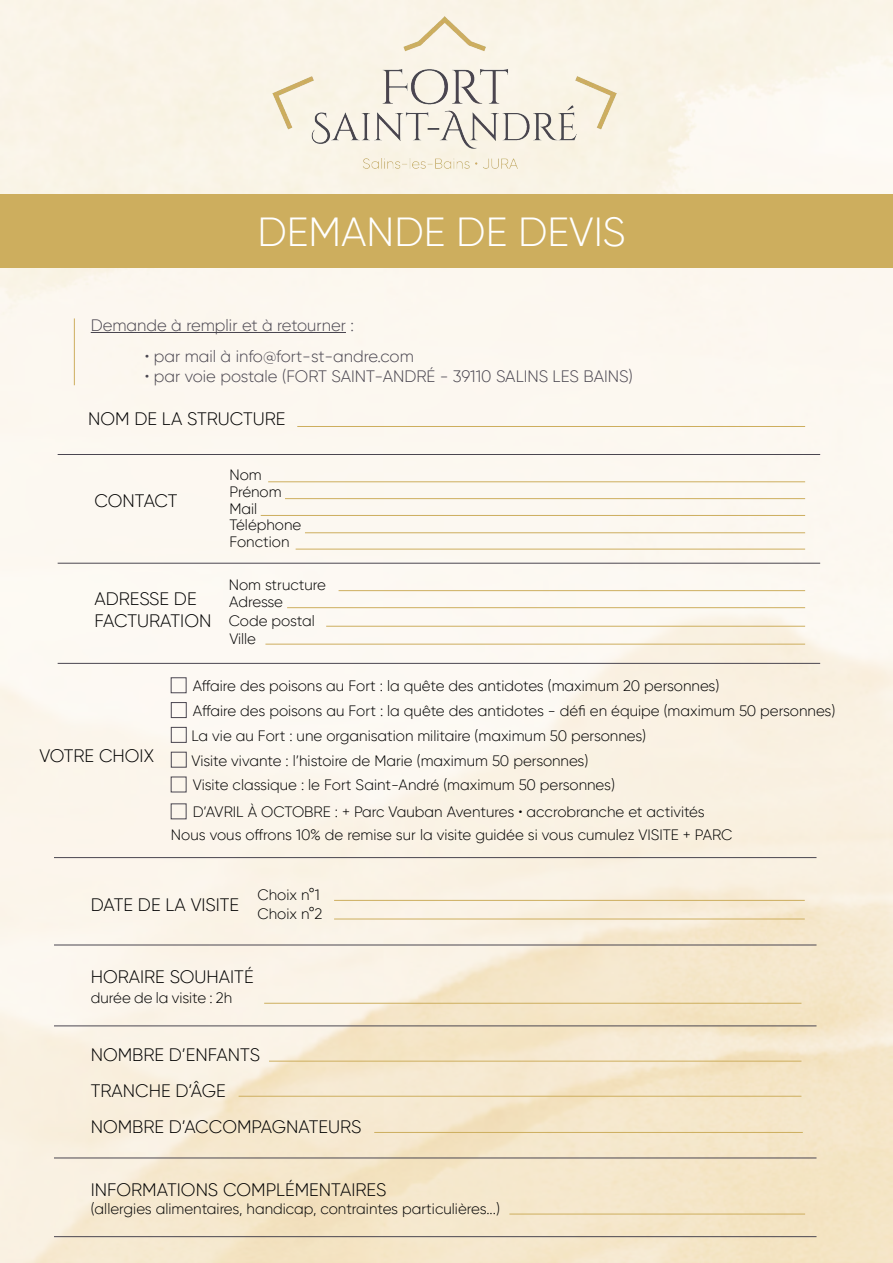
<style>
.page{position:relative;width:893px;height:1263px;background:#fff}
.page>*{position:absolute;margin:0;border:0;box-sizing:border-box;transform-origin:0 0}
.t1{font:300 40.5px "Gilroy";color:#fff}
.t2{font:300 18px/21.6px "Gilroy";color:#000}
.t3{font:300 16.5px "Gilroy";color:#4a4650}
.t4{font:300 15px/16.8px "Gilroy";color:#000}
</style>
<div class="page">
<img style="left:0;top:0;width:893px;height:1263px">
<hr style="left:91px;top:332px;width:255px;height:1px;background:#4a4650">
<div style="left:0;top:194px;width:893px;height:73px;background:#cdae5e"></div>
<hr style="left:58px;top:454px;width:762px;height:1px;background:#4a4650">
<hr style="left:58px;top:563px;width:762px;height:1px;background:#4a4650">
<hr style="left:54px;top:857px;width:762px;height:1px;background:#4a4650">
<hr style="left:58px;top:663px;width:762px;height:1px;background:#4a4650">
<hr style="left:54px;top:945px;width:762px;height:1px;background:#4a4650">
<hr style="left:54px;top:1025px;width:762px;height:1px;background:#4a4650">
<hr style="left:268px;top:481px;width:537px;height:1px;background:#cdae5e">
<hr style="left:285px;top:498px;width:520px;height:1px;background:#cdae5e">
<hr style="left:261px;top:515px;width:544px;height:1px;background:#cdae5e">
<hr style="left:305px;top:532px;width:500px;height:1px;background:#cdae5e">
<hr style="left:296px;top:549px;width:509px;height:1px;background:#cdae5e">
<hr style="left:339px;top:590px;width:466px;height:1px;background:#cdae5e">
<hr style="left:287px;top:607px;width:518px;height:1px;background:#cdae5e">
<hr style="left:326px;top:626px;width:479px;height:1px;background:#cdae5e">
<hr style="left:265px;top:644px;width:540px;height:1px;background:#cdae5e">
<hr style="left:334px;top:900px;width:471px;height:1px;background:#cdae5e">
<hr style="left:334px;top:919px;width:471px;height:1px;background:#cdae5e">
<hr style="left:264px;top:1003px;width:537px;height:1px;background:#cdae5e">
<hr style="left:239px;top:1096px;width:562px;height:1px;background:#cdae5e">
<hr style="left:297px;top:426px;width:508px;height:1px;background:#cdae5e">
<hr style="left:54px;top:1157px;width:762px;height:1px;background:#4a4650">
<hr style="left:374px;top:1132px;width:429px;height:1px;background:#cdae5e">
<hr style="left:269px;top:1061px;width:532px;height:1px;background:#cdae5e">
<div style="left:171px;top:677px;width:15px;height:16px;border:1px solid #4a4650"></div>
<div style="left:171px;top:727px;width:16px;height:16px;border:1px solid #4a4650"></div>
<hr style="left:54px;top:1236px;width:762px;height:1px;background:#4a4650">
<hr style="left:509px;top:1214px;width:296px;height:1px;background:#cdae5e">
<hr style="left:74px;top:318px;width:1px;height:67px;background:#cdae5e">
<div style="left:171px;top:702px;width:16px;height:16px;border:1px solid #4a4650"></div>
<div style="left:171px;top:752px;width:16px;height:15px;border:1px solid #4a4650"></div>
<img style="left:273px;top:17px;width:343px;height:152px">
<h1 class="t1" style="left:257px;top:208px;width:370px">DEMANDE DE DEVIS</h1>
<p class="t3" style="left:91px;top:315px;width:265px">Demande à remplir et à retourner :</p>
<p class="t3" style="left:145px;top:346px;width:271px">• par mail à info@fort-st-andre.com</p>
<p class="t3" style="left:145px;top:366px;width:489px">• par voie postale (FORT SAINT-ANDRÉ - 39110 SALINS LES BAINS)</p>
<p class="t2" style="left:88px;top:407px;width:199px">NOM DE LA STRUCTURE</p>
<p class="t2" style="left:94px;top:489px;width:85px">CONTACT</p>
<p class="t2" style="left:94px;top:588px;width:119px">ADRESSE DE<br>FACTURATION</p>
<p class="t4" style="left:229px;top:466px;width:74px">Nom<br>Prénom<br>Mail<br>Téléphone<br>Fonction</p>
<p class="t4" style="left:229px;top:576px;width:99px;line-height:17.9px">Nom structure<br>Adresse<br>Code postal<br>Ville</p>
<p class="t2" style="left:40px;top:745px;width:116px">VOTRE CHOIX</p>
<p class="t4" style="left:193px;top:677px;width:528px">Affaire des poisons au Fort : la quête des antidotes (maximum 20 personnes)</p>
<p class="t4" style="left:192px;top:727px;width:456px">La vie au Fort : une organisation militaire (maximum 50 personnes)</p>
<p class="t4" style="left:193px;top:702px;width:644px">Affaire des poisons au Fort : la quête des antidotes - défi en équipe (maximum 50 personnes)</p>
<p class="t4" style="left:192px;top:752px;width:398px">Visite vivante : l’histoire de Marie (maximum 50 personnes)</p>
<p class="t4" style="left:171px;top:800px;width:563px;line-height:22.8px;text-align:center">D’AVRIL À OCTOBRE : + Parc Vauban Aventures • accrobranche et activités<br>Nous vous offrons 10% de remise sur la visite guidée si vous cumulez VISITE + PARC</p>
<p class="t4" style="left:193px;top:776px;width:424px">Visite classique : le Fort Saint-André (maximum 50 personnes)</p>
<p class="t2" style="left:91px;top:894px;width:150px">DATE DE LA VISITE</p>
<p class="t4" style="left:258px;top:885px;width:66px;line-height:18.6px">Choix n°1<br>Choix n°2</p>
<p class="t2" style="left:91px;top:966px;width:164px">HORAIRE SOUHAITÉ</p>
<p class="t4" style="left:91px;top:989px;width:143px">durée de la visite : 2h</p>
<p class="t2" style="left:91px;top:1043px;width:171px">NOMBRE D’ENFANTS</p>
<p class="t2" style="left:91px;top:1079px;width:137px">TRANCHE D’ÂGE</p>
<p class="t2" style="left:91px;top:1115px;width:272px">NOMBRE D’ACCOMPAGNATEURS</p>
<p class="t2" style="left:91px;top:1178px;width:297px">INFORMATIONS COMPLÉMENTAIRES</p>
<p class="t4" style="left:91px;top:1200px;width:411px">(allergies alimentaires, handicap, contraintes particulières...)</p>
</div>
